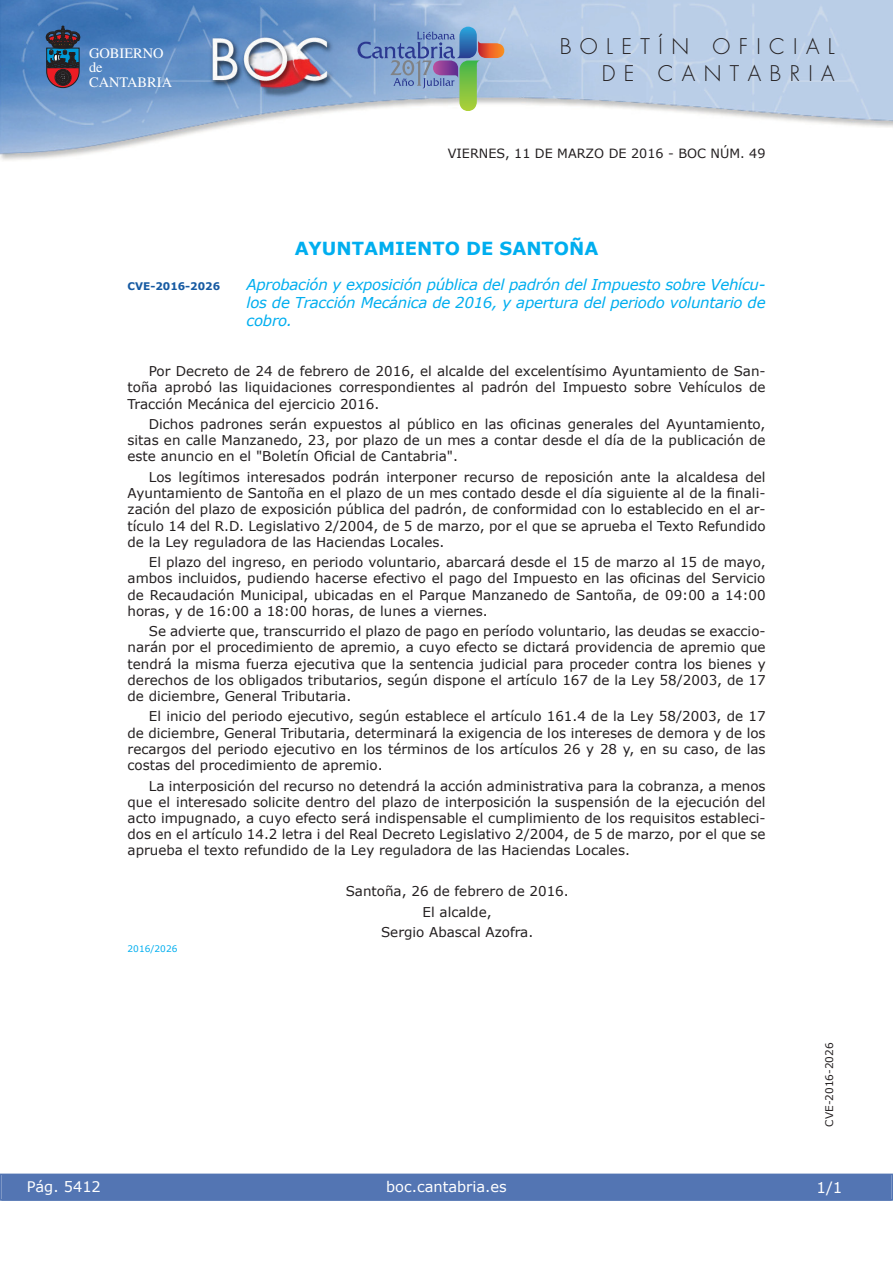
<style>
.page{position:relative;width:893px;height:1263px;background:#fff}
.page>*{position:absolute;margin:0;border:0;box-sizing:border-box;transform-origin:0 0}
.t1{font:300 21px/27px "Futura";letter-spacing:.4em;color:#231f20;text-align:right}
.t2{font:700 18px "Verdana";color:#00aeef}
.t3{font:italic 15px/18px "Verdana";letter-spacing:-.02em;color:#00aeef;text-align:justify}
.t4{font:15px "Verdana";color:#fff}
.t5{font:14.55px "Verdana";color:#fff}
.t6{font:14.4px/14.5px "Times";color:#fff}
.t7{font:13.5px/16.2px "Verdana";color:#231f20;text-align:justify}
.t8{font:12.75px "Verdana";color:#231f20}
.t9{font:10.5px "Verdana";color:#231f20}
.t10{font:700 10.5px "Verdana";color:#165aa2}
.t11{font:9px "Verdana";color:#00aeef}
</style>
<div class="page">
<img style="left:0;top:0;width:893px;height:161px">
<svg style="left:46px;top:26px;width:34px;height:62px;background:#474054"></svg>
<svg style="left:357px;top:27px;width:148px;height:85px;background:#93a9c1"></svg>
<div style="left:1px;top:1174px;width:890px;height:27px;background:#5375b3"></div>
<div style="left:0;top:1174px;width:893px;height:27px;border:1px solid #5375b3"></div>
<p class="t6" style="left:89px;top:47px;width:85px">GOBIERNO de<br>CANTABRIA</p>
<h1 class="t1" style="left:560px;top:35px;width:277px">BOLETÍN OFICIAL<br>DE CANTABRIA</h1>
<p class="t8" style="left:448px;top:145px;width:319px">VIERNES, 11 DE MARZO DE 2016 - BOC NÚM. 49</p>
<h2 class="t2" style="left:295px;top:237px;width:305px">AYUNTAMIENTO DE SANTOÑA</h2>
<p class="t10" style="left:128px;top:279px;width:94px">CVE-2016-2026</p>
<p class="t3" style="left:247px;top:275px;width:520px">Aprobación y exposición pública del padrón del Impuesto sobre Vehícu&shy;los de Tracción Mecánica de 2016, y apertura del periodo voluntario de cobro.</p>
<p class="t7" style="left:128px;top:363px;width:639px;text-indent:21px">Por Decreto de 24 de febrero de 2016, el alcalde del excelentísimo Ayuntamiento de San&shy;toña aprobó las liquidaciones correspondientes al padrón del Impuesto sobre Vehículos de Tracción Mecánica del ejercicio 2016.</p>
<p class="t7" style="left:128px;top:416px;width:639px;text-indent:21px">Dichos padrones serán expuestos al público en las oficinas generales del Ayuntamiento, sitas en calle Manzanedo, 23, por plazo de un mes a contar desde el día de la publicación de este anuncio en el "Boletín Oficial de Cantabria".</p>
<p class="t7" style="left:128px;top:468px;width:639px;text-indent:21px">Los legítimos interesados podrán interponer recurso de reposición ante la alcaldesa del Ayuntamiento de Santoña en el plazo de un mes contado desde el día siguiente al de la finali&shy;zación del plazo de exposición pública del padrón, de conformidad con lo establecido en el ar&shy;tículo 14 del R.D. Legislativo 2/2004, de 5 de marzo, por el que se aprueba el Texto Refundido de la Ley reguladora de las Haciendas Locales.</p>
<p class="t7" style="left:128px;top:554px;width:639px;text-indent:21px">El plazo del ingreso, en periodo voluntario, abarcará desde el 15 de marzo al 15 de mayo, ambos incluidos, pudiendo hacerse efectivo el pago del Impuesto en las oficinas del Servicio de Recaudación Municipal, ubicadas en el Parque Manzanedo de Santoña, de 09:00 a 14:00 horas, y de 16:00 a 18:00 horas, de lunes a viernes.</p>
<p class="t7" style="left:128px;top:623px;width:639px;text-indent:21px">Se advierte que, transcurrido el plazo de pago en período voluntario, las deudas se exaccio&shy;narán por el procedimiento de apremio, a cuyo efecto se dictará providencia de apremio que tendrá la misma fuerza ejecutiva que la sentencia judicial para proceder contra los bienes y derechos de los obligados tributarios, según dispone el artículo 167 de la Ley 58/2003, de 17 de diciembre, General Tributaria.</p>
<p class="t7" style="left:128px;top:708px;width:639px;text-indent:21px">El inicio del periodo ejecutivo, según establece el artículo 161.4 de la Ley 58/2003, de 17 de diciembre, General Tributaria, determinará la exigencia de los intereses de demora y de los recargos del periodo ejecutivo en los términos de los artículos 26 y 28 y, en su caso, de las costas del procedimiento de apremio.</p>
<p class="t7" style="left:128px;top:777px;width:639px;text-indent:21px">La interposición del recurso no detendrá la acción administrativa para la cobranza, a menos que el interesado solicite dentro del plazo de interposición la suspensión de la ejecución del acto impugnado, a cuyo efecto será indispensable el cumplimiento de los requisitos estableci&shy;dos en el artículo 14.2 letra i del Real Decreto Legislativo 2/2004, de 5 de marzo, por el que se aprueba el texto refundido de la Ley reguladora de las Haciendas Locales.</p>
<p class="t7" style="left:346px;top:881px;width:225px;line-height:20.4px;text-align:center">Santoña, 26 de febrero de 2016.<br>El alcalde,<br>Sergio Abascal Azofra.</p>
<p class="t11" style="left:128px;top:943px;width:51px">2016/2026</p>
<p class="t5" style="left:27px;top:1177px;width:76px">Pág. 5412</p>
<p class="t5" style="left:386px;top:1178px;width:122px">boc.cantabria.es</p>
<p class="t9" style="left:823px;top:1127px;width:86px;rotate:-90deg">CVE-2016-2026</p>
<p class="t4" style="left:816px;top:1178px;width:27px">1/1</p>
</div>
